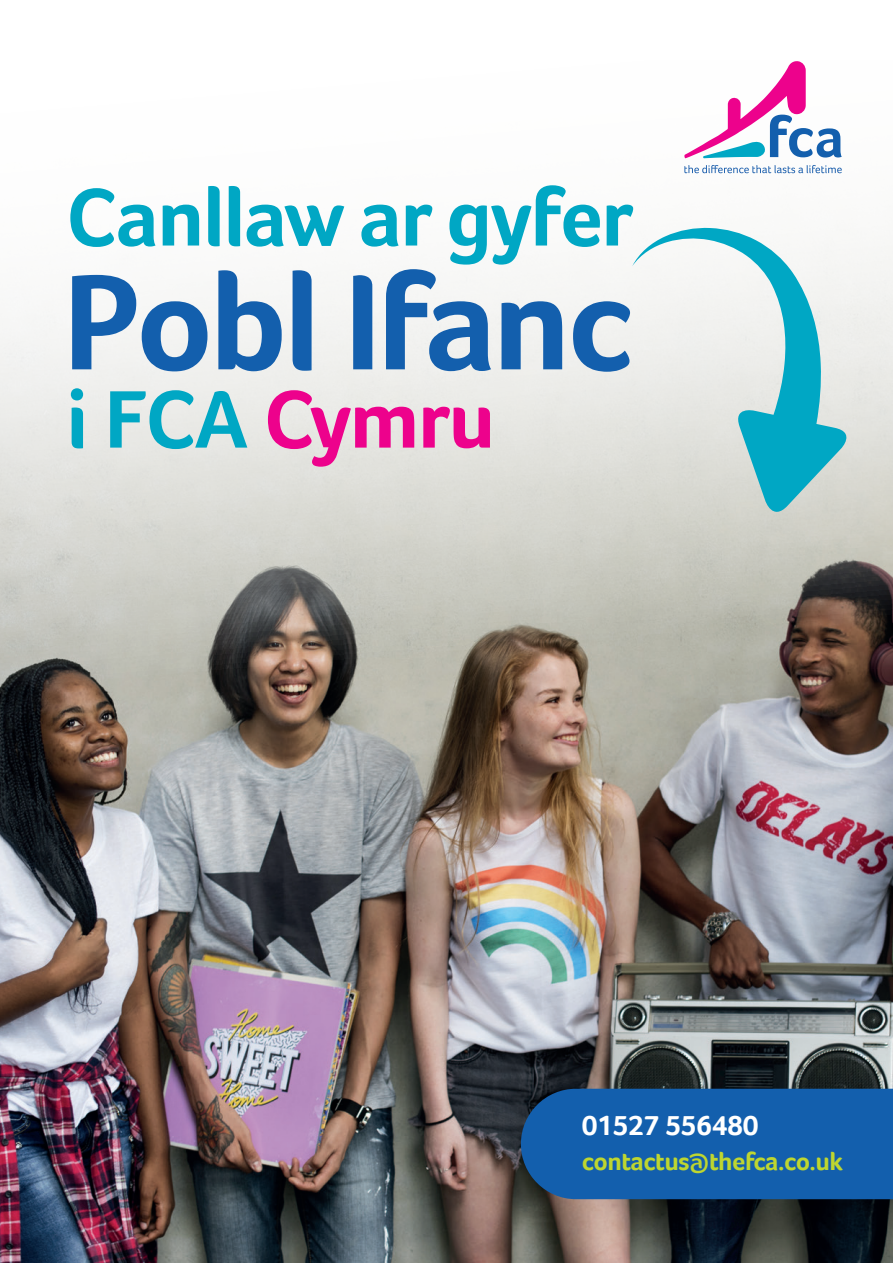
<style>
.page{position:relative;width:893px;height:1263px;background:#fff}
.page>*{position:absolute;margin:0;border:0;box-sizing:border-box;transform-origin:0 0}
.t1{font:700 139.65px "Foco";letter-spacing:-.03em;color:#135fad}
.t2{font:700 84px "Foco";letter-spacing:-.02em;color:#00a7c4}
.t3{font:700 84px "Foco";letter-spacing:-.02em;color:#ed028c}
.t4{font:700 28.8px "Foco";letter-spacing:-.01em;color:#fff}
.t5{font:700 25.8px "Foco";letter-spacing:-.02em;color:#bed630}
.s1{color:#00a7c4}
</style>
<div class="page">
<img style="left:0;top:173px;width:893px;height:1090px">
<div style="left:521px;top:1089px;width:372px;height:110px;background:#135fad"></div>
<svg style="left:632px;top:227px;width:224px;height:295px"></svg>
<svg style="left:684px;top:61px;width:158px;height:98px"></svg>
<svg style="left:684px;top:165px;width:158px;height:8px"></svg>
<p class="t2" style="left:66px;top:168px;width:568px">Canllaw ar gyfer</p>
<p class="t1" style="left:63px;top:240px;width:572px">Pobl Ifanc</p>
<p class="t3" style="left:66px;top:370px;width:431px"><span class="s1">i FCA</span> Cymru</p>
<p class="t4" style="left:582px;top:1108px;width:179px">01527 556480</p>
<p class="t5" style="left:582px;top:1146px;width:263px">contactus@thefca.co.uk</p>
</div>
